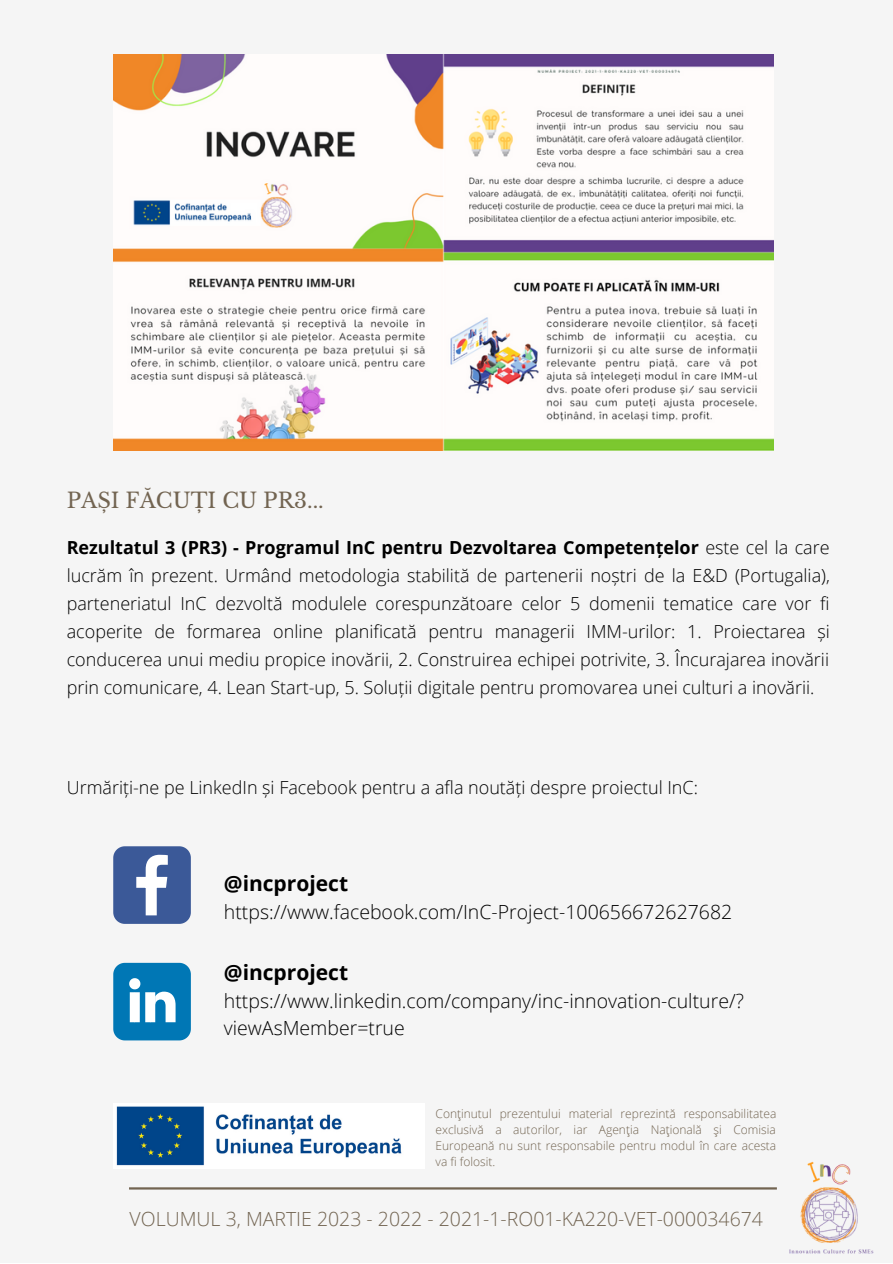
<style>
.page{position:relative;width:893px;height:1264px;background:#fff}
.page>*{position:absolute;margin:0;border:0;box-sizing:border-box;transform-origin:0 0}
.t1{font:700 21px "Open Sans";color:#000}
.t2{font:21px "Libre Baskerville";color:#726451}
.t3{font:300 19.5px/27px "Open Sans";color:#000}
.t4{font:300 19.5px "Open Sans";color:#726451}
.t5{font:300 18px/28px "Open Sans";color:#000;text-align:justify}
.t6{font:300 12px/16px "Open Sans";color:#726451;text-align:justify}
.s1{font-weight:700}
</style>
<div class="page">
<div style="left:0;top:0;width:892px;height:1262px;background:#f5f5f5"></div>
<svg style="left:113px;top:846px;width:78px;height:77px"></svg>
<svg style="left:113px;top:962px;width:78px;height:78px"></svg>
<hr style="left:129px;top:1187px;width:647px;height:2px;background:#726451">
<img style="left:767px;top:1161px;width:107px;height:93px">
<img style="left:116px;top:1106px;width:286px;height:60px">
<img style="left:113px;top:54px;width:660px;height:396px">
<p class="t2" style="left:67px;top:487px;width:258px">PAȘI FĂCUȚI CU PR3...</p>
<p class="t5" style="left:67px;top:533px;width:764px"><span class="s1">Rezultatul 3 (PR3) - Programul InC pentru Dezvoltarea Competențelor</span> este cel la care lucrăm în prezent. Urmând metodologia stabilită de partenerii noștri de la E&amp;D (Portugalia), parteneriatul InC dezvoltă modulele corespunzătoare celor 5 domenii tematice care vor fi acoperite de formarea online planificată pentru managerii IMM-urilor: 1. Proiectarea și conducerea unui mediu propice inovării, 2. Construirea echipei potrivite, 3. Încurajarea inovării prin comunicare, 4. Lean Start-up, 5. Soluții digitale pentru promovarea unei culturi a inovării.</p>
<p class="t5" style="left:67px;top:773px;width:632px">Urmăriți-ne pe LinkedIn și Facebook pentru a afla noutăți despre proiectul InC:</p>
<p class="t1" style="left:224px;top:868px;width:126px">@incproject</p>
<p class="t3" style="left:224px;top:897px;width:510px">https://www.facebook.com/InC-Project-100656672627682</p>
<p class="t1" style="left:224px;top:957px;width:126px">@incproject</p>
<p class="t3" style="left:224px;top:987px;width:521px">https://www.linkedin.com/company/inc-innovation-culture/? viewAsMember=true</p>
<p class="t6" style="left:435px;top:1104px;width:342px">Conţinutul prezentului material reprezintă responsabilitatea exclusivă a autorilor, iar Agenţia Naţională şi Comisia Europeană nu sunt responsabile pentru modul în care acesta va fi folosit.</p>
<p class="t4" style="left:130px;top:1204px;width:634px">VOLUMUL 3, MARTIE 2023 - 2022 - 2021-1-RO01-KA220-VET-000034674</p>
</div>
